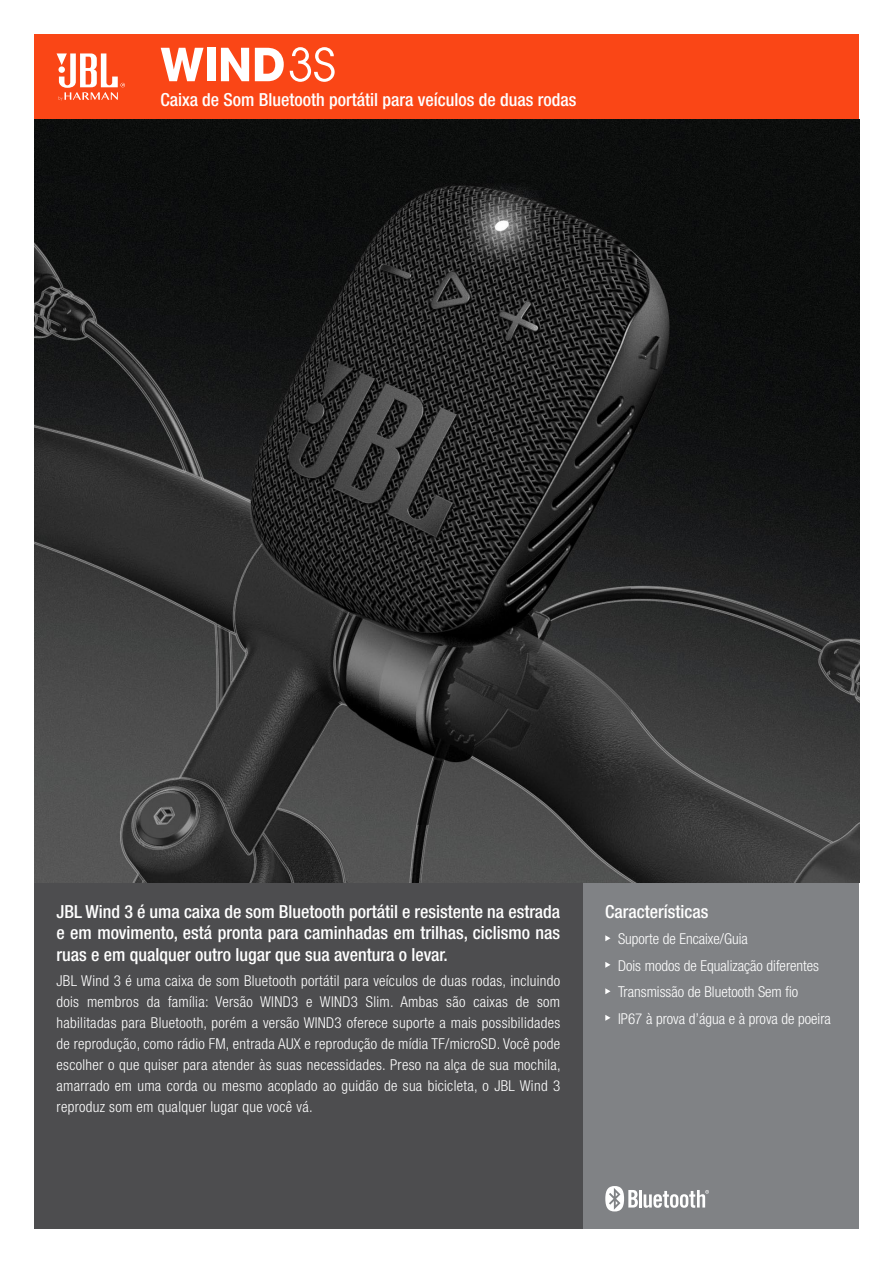
<style>
.page{position:relative;width:893px;height:1263px;background:#fff}
.page>*{position:absolute;margin:0;border:0;box-sizing:border-box;transform-origin:0 0}
.t1{font:700 50.1px "Avant Gard Goth EF";color:#fff}
.t2{font:500 condensed 18px/21.6px "Helvetica Neue LT Pro";color:#fff;text-align:justify}
.t3{font:300 condensed 15px/21px "Helvetica Neue LT Pro";color:#fff}
.s1{font-weight:400}
</style>
<div class="page">
<div style="left:583px;top:882px;width:276px;height:347px;background:#808285"></div>
<svg style="left:605px;top:935px;width:5px;height:6px"></svg>
<svg style="left:605px;top:962px;width:5px;height:6px"></svg>
<svg style="left:605px;top:988px;width:5px;height:6px"></svg>
<svg style="left:605px;top:1015px;width:5px;height:6px"></svg>
<div style="left:34px;top:34px;width:825px;height:85px;background:#fa4616"></div>
<div style="left:34px;top:882px;width:549px;height:347px;background:#4d4d4f"></div>
<svg style="left:57px;top:53px;width:68px;height:48px"></svg>
<hr style="left:639px;top:1190px;width:3px;height:17px;background:#fff">
<svg style="left:605px;top:1186px;width:33px;height:25px"></svg>
<svg style="left:644px;top:1190px;width:65px;height:18px"></svg>
<img style="left:34px;top:119px;width:825px;height:763px">
<h1 class="t1" style="left:160px;top:34px;width:178px">WIND<span class="s1">3S</span></h1>
<p class="t2" style="left:160px;top:89px;width:418px">Caixa de Som Bluetooth portátil para veículos de duas rodas</p>
<p class="t2" style="left:57px;top:900px;width:505px">JBL Wind 3 é uma caixa de som Bluetooth portátil e resistente na estrada e em movimento, está pronta para caminhadas em trilhas, ciclismo nas ruas e em qualquer outro lugar que sua aventura o levar.</p>
<p class="t3" style="left:57px;top:970px;width:506px;text-align:justify">JBL Wind 3 é uma caixa de som Bluetooth portátil para veículos de duas rodas, incluindo dois membros da família: Versão WIND3 e WIND3 Slim. Ambas são caixas de som habilitadas para Bluetooth, porém a versão WIND3 oferece suporte a mais possibilidades de reprodução, como rádio FM, entrada AUX e reprodução de mídia TF/microSD. Você pode escolher o que quiser para atender às suas necessidades. Preso na alça de sua mochila, amarrado em uma corda ou mesmo acoplado ao guidão de sua bicicleta, o JBL Wind 3 reproduz som em qualquer lugar que você vá.</p>
<p class="t2" style="left:605px;top:900px;width:105px">Características</p>
<p class="t3" style="left:618px;top:925px;width:214px;line-height:26.5px">Suporte de Encaixe/Guia<br>Dois modos de Equalização diferentes Transmissão de Bluetooth Sem fio<br>IP67 à prova d’água e à prova de poeira</p>
</div>
